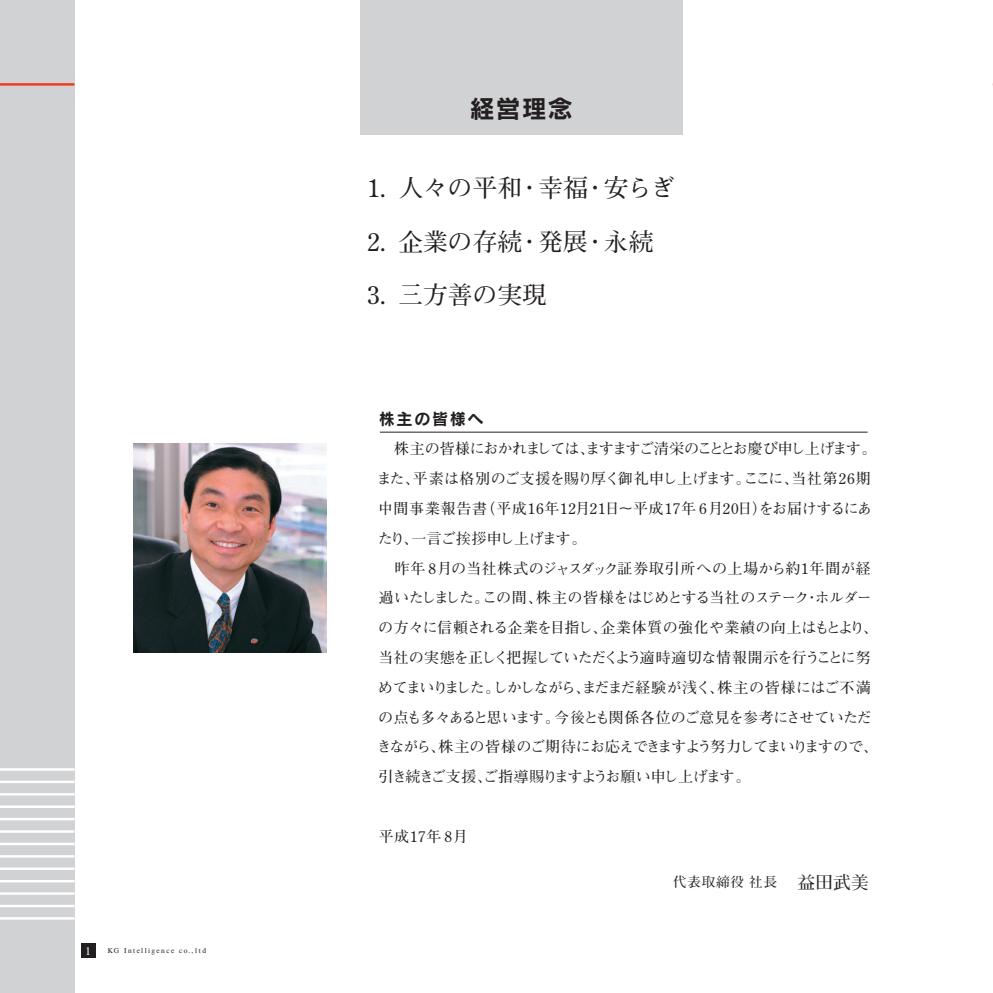
<style>
.page{position:relative;width:993px;height:993px;background:#fff}
.page>*{position:absolute;margin:0;border:0;box-sizing:border-box;transform-origin:0 0}
.t1{font:24.85px "Rodin CID B";color:#231f20}
.t2{font:700 24.68px "Futo Min A101";color:#231f20}
.t3{font:16.1px "Rodin CID B";letter-spacing:.1em;color:#231f20}
.t4{font:700 14.88px/29.8px "Futo Min A101";letter-spacing:-.03em;color:#231f20}
.t5{font:700 13.65px "Futo Min A101";letter-spacing:.05em;color:#231f20}
.t6{font:300 11.72px "Ryumin";color:#fff}
.t7{font:300 7.52px "Ryumin";letter-spacing:.2em;color:#231f20}
.s1{font-size:17.85px}
</style>
<div class="page">
<div style="left:0;top:0;width:74px;height:992px;background:#d1d2d4"></div>
<hr style="left:0;top:83px;width:74px;height:3px;background:#ef3e22">
<hr style="left:0;top:768px;width:74px;height:2px;background:#fff">
<hr style="left:0;top:780px;width:74px;height:3px;background:#fff">
<hr style="left:0;top:792px;width:74px;height:3px;background:#fff">
<hr style="left:0;top:805px;width:74px;height:2px;background:#fff">
<hr style="left:0;top:817px;width:74px;height:3px;background:#fff">
<hr style="left:0;top:830px;width:74px;height:2px;background:#fff">
<hr style="left:0;top:842px;width:74px;height:3px;background:#fff">
<hr style="left:0;top:854px;width:74px;height:3px;background:#fff">
<hr style="left:0;top:867px;width:74px;height:2px;background:#fff">
<hr style="left:0;top:879px;width:74px;height:3px;background:#fff">
<hr style="left:0;top:892px;width:74px;height:2px;background:#fff">
<hr style="left:0;top:904px;width:74px;height:3px;background:#fff">
<hr style="left:0;top:916px;width:74px;height:3px;background:#fff">
<div style="left:360px;top:0;width:323px;height:134px;background:#d1d2d4"></div>
<div style="left:81px;top:943px;width:14px;height:14px;background:#231f20"></div>
<img style="left:133px;top:443px;width:193px;height:209px">
<hr style="left:380px;top:432px;width:487px;height:1px;background:#231f20">
<p class="t6" style="left:85px;top:945px;width:7px">1</p>
<p class="t7" style="left:108px;top:947px;width:100px">KG Intelligence co.,ltd</p>
<h1 class="t1" style="left:469px;top:99px;width:104px">経営理念</h1>
<h2 class="t2" style="left:367px;top:179px;width:309px">1. 人々の平和・幸福・安らぎ</h2>
<h2 class="t2" style="left:367px;top:232px;width:287px">2. 企業の存続・発展・永続</h2>
<h2 class="t2" style="left:367px;top:286px;width:181px">3. 三方善の実現</h2>
<p class="t3" style="left:379px;top:412px;width:106px">株主の皆様へ</p>
<p class="t4" style="left:377px;top:436px;width:502px">　株主の皆様におかれましては、ますますご清栄のこととお慶び申し上げます。また、平素は格別のご支援を賜り厚く御礼申し上げます。ここに、当社第26期中間事業報告書（平成16年12月21日～平成17年 6月20日）をお届けするにあたり、一言ご挨拶申し上げます。<br>　昨年 8月の当社株式のジャスダック証券取引所への上場から約1年間が経過いたしました。この間、株主の皆様をはじめとする当社のステーク・ホルダーの方々に信頼される企業を目指し、企業体質の強化や業績の向上はもとより、当社の実態を正しく把握していただくよう適時適切な情報開示を行うことに努めてまいりました。しかしながら、まだまだ経験が浅く、株主の皆様にはご不満の点も多々あると思います。今後とも関係各位のご意見を参考にさせていただきながら、株主の皆様のご期待にお応えできますよう努力してまいりますので、引き続きご支援、ご指導賜りますようお願い申し上げます。</p>
<p class="t4" style="left:379px;top:823px;width:90px">平成17年 8月</p>
<p class="t5" style="left:673px;top:877px;width:197px">代表取締役 社長 <span class="s1">益田武美</span></p>
</div>
